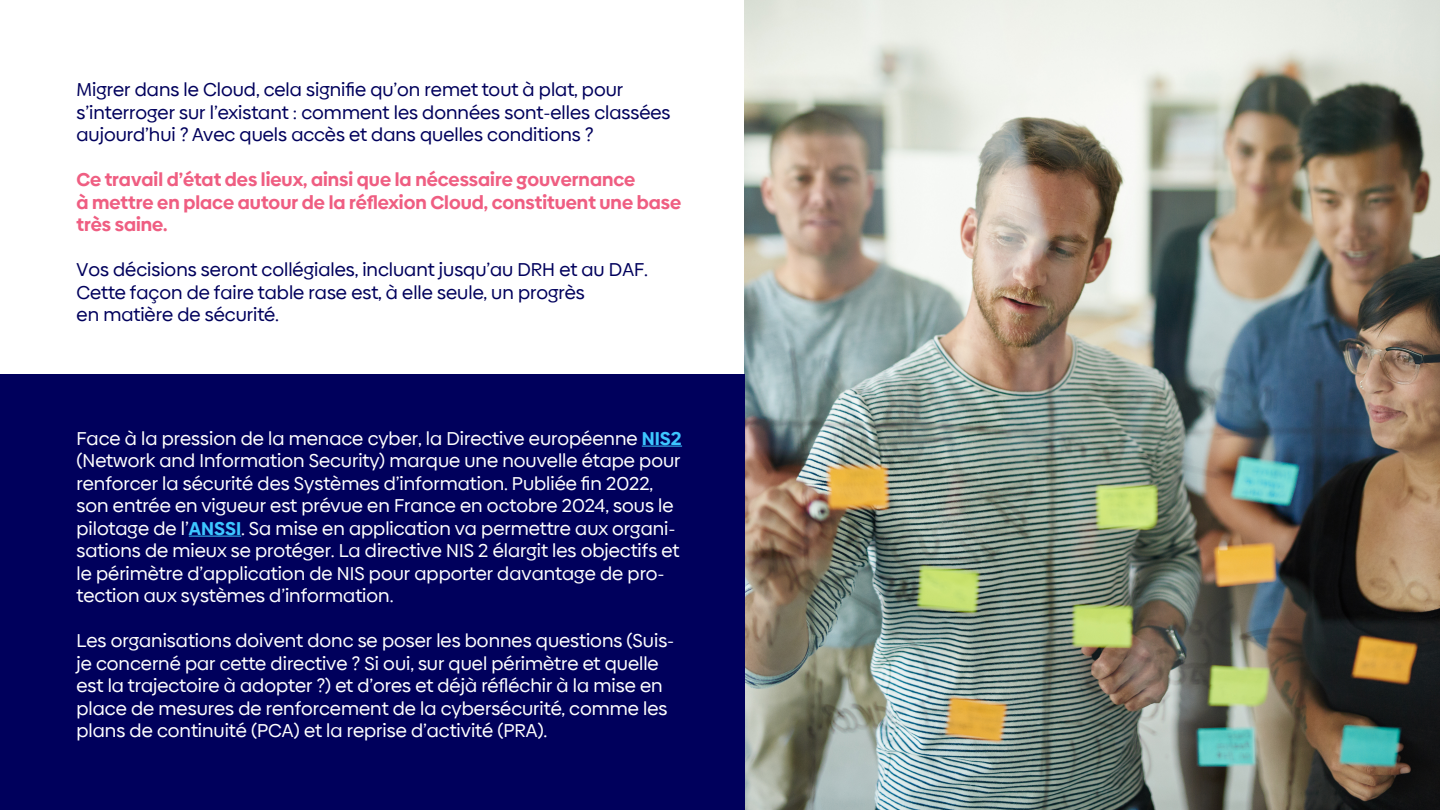
<style>
.page{position:relative;width:1440px;height:810px;background:#fff}
.page>*{position:absolute;margin:0;border:0;box-sizing:border-box;transform-origin:0 0}
.t1{font:18.75px/22.5px "Biennale";color:#fff}
.t2{font:18.75px/22.5px "Biennale";color:#00005c}
.t3{font:700 18.75px/22.5px "Biennale";color:#ef5e82}
.s1{font-weight:700;color:#3dc7ff}
</style>
<div class="page">
<img style="left:745px;top:0;width:695px;height:810px">
<div style="left:0;top:374px;width:745px;height:436px;background:#00005c"></div>
<hr style="left:642px;top:446px;width:40px;height:1px;background:#3dc7ff">
<hr style="left:189px;top:536px;width:52px;height:1px;background:#3dc7ff">
<p class="t2" style="left:77px;top:78px;width:596px">Migrer dans le Cloud, cela signifie qu’on remet tout à plat, pour s’interroger sur l’existant : comment les données sont-elles classées aujourd’hui ? Avec quels accès et dans quelles conditions ?</p>
<p class="t3" style="left:77px;top:168px;width:606px">Ce travail d’état des lieux, ainsi que la nécessaire gouvernance<br>à mettre en place autour de la réflexion Cloud, constituent une base très saine.</p>
<p class="t2" style="left:77px;top:258px;width:573px">Vos décisions seront collégiales, incluant jusqu’au DRH et au DAF.<br>Cette façon de faire table rase est, à elle seule, un progrès<br>en matière de sécurité.</p>
<p class="t1" style="left:77px;top:427px;width:607px">Face à la pression de la menace cyber, la Directive européenne <span class="s1">NIS2 </span>(Network and Information Security) marque une nouvelle étape pour renforcer la sécurité des Systèmes d’information. Publiée fin 2022, son entrée en vigueur est prévue en France en octobre 2024, sous le pilotage de l’<span class="s1">ANSSI</span>. Sa mise en application va permettre aux organi&shy;sations de mieux se protéger. La directive NIS 2 élargit les objectifs et le périmètre d’application de NIS pour apporter davantage de pro&shy;tection aux systèmes d’information.</p>
<p class="t1" style="left:77px;top:629px;width:599px">Les organisations doivent donc se poser les bonnes questions (Suis&shy;je concerné par cette directive ? Si oui, sur quel périmètre et quelle est la trajectoire à adopter ?) et d’ores et déjà réfléchir à la mise en place de mesures de renforcement de la cybersécurité, comme les plans de continuité (PCA) et la reprise d’activité (PRA).</p>
</div>
